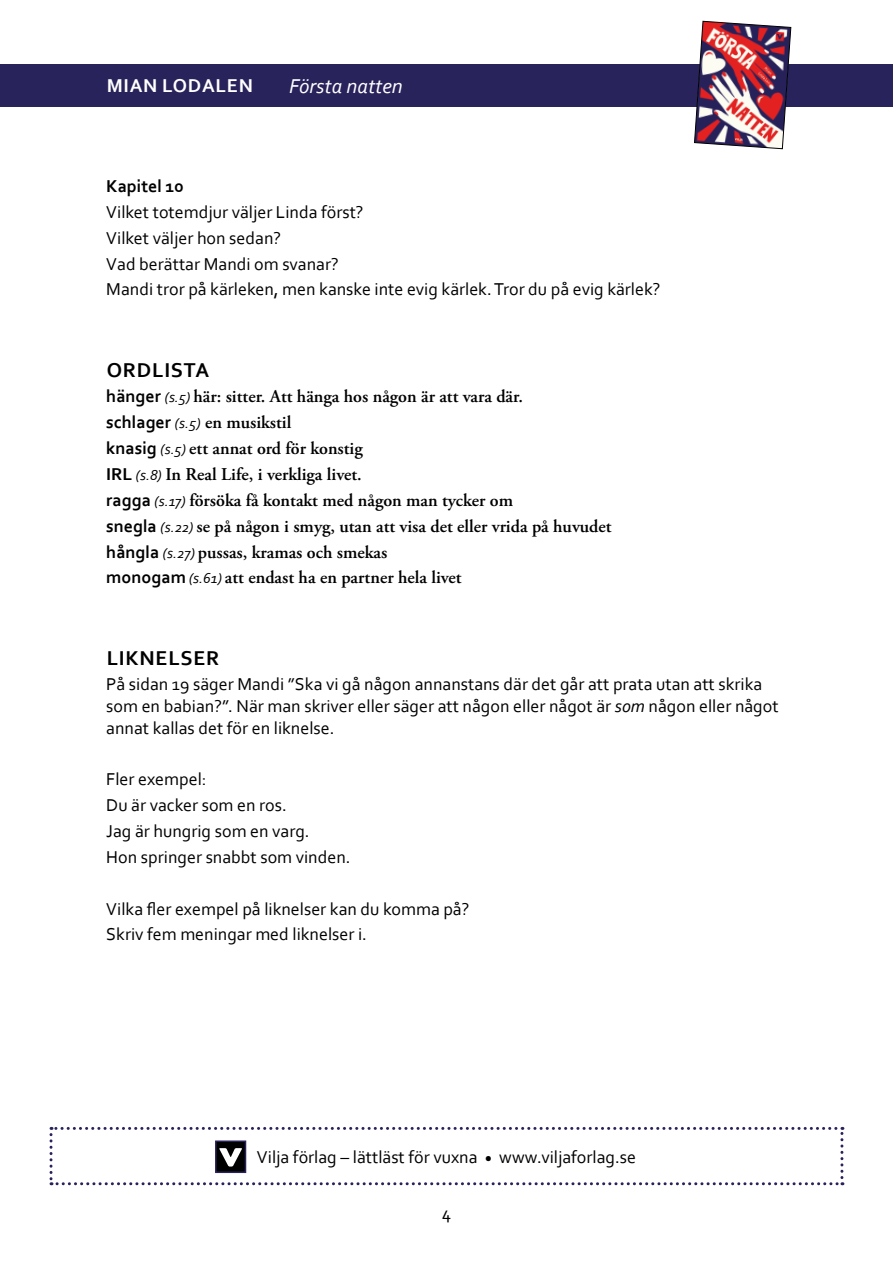
<style>
.page{position:relative;width:893px;height:1263px;background:#fff}
.page>*{position:absolute;margin:0;border:0;box-sizing:border-box;transform-origin:0 0}
.t1{font:700 21px "Corbel";letter-spacing:.04em;color:#000}
.t2{font:italic 21px "Corbel";color:#fff}
.t3{font:700 19.5px "Corbel";letter-spacing:.04em;color:#fff}
.t4{font:18px/25.8px "Corbel";color:#000}
.t5{font:600 18px/25.8px "Adobe Garamond Pro";color:#000}
.t6{font:700 18px "Corbel";color:#000}
.s1{font-family:"Corbel";font-weight:700}
.s2{font-family:"Corbel";font-weight:400;font-style:italic;font-size:15px}
.s3{font-style:italic}
</style>
<div class="page">
<div style="left:0;top:64px;width:893px;height:42px;background:#29235c"></div>
<svg style="left:50px;top:1127px;width:793px;height:58px"></svg>
<div style="left:215px;top:1140px;width:31px;height:33px;border:2px solid #29235c"></div>
<svg style="left:694px;top:21px;width:97px;height:128px"></svg>
<p class="t3" style="left:107px;top:74px;width:148px">MIAN LODALEN</p>
<p class="t2" style="left:289px;top:73px;width:115px">Första natten</p>
<p class="t6" style="left:106px;top:175px;width:79px">Kapitel 10</p>
<p class="t4" style="left:106px;top:198px;width:556px">Vilket totemdjur väljer Linda först?<br>Vilket väljer hon sedan?<br>Vad berättar Mandi om svanar?<br>Mandi tror på kärleken, men kanske inte evig kärlek. Tror du på evig kärlek?</p>
<p class="t1" style="left:107px;top:357px;width:104px">ORDLISTA</p>
<p class="t5" style="left:106px;top:384px;width:507px"><span class="s1">hänger</span> <span class="s2">(s.5)</span> här: sitter. Att hänga hos någon är att vara där.<br><span class="s1">schlager</span> <span class="s2">(s.5)</span> en musikstil<br><span class="s1">knasig</span> <span class="s2">(s.5)</span> ett annat ord för konstig<br><span class="s1">IRL</span> <span class="s2">(s.8)</span> In Real Life, i verkliga livet.<br><span class="s1">ragga</span> <span class="s2">(s.17)</span> försöka få kontakt med någon man tycker om<br><span class="s1">snegla</span> <span class="s2">(s.22)</span> se på någon i smyg, utan att visa det eller vrida på huvudet <span class="s1">hångla</span> <span class="s2">(s.27)</span> pussas, kramas och smekas<br><span class="s1">monogam</span> <span class="s2">(s.61)</span> att endast ha en partner hela livet</p>
<p class="t1" style="left:107px;top:645px;width:114px">LIKNELSER</p>
<p class="t4" style="left:106px;top:673px;width:674px;line-height:21.6px">På sidan 19 säger Mandi ”Ska vi gå någon annanstans där det går att prata utan att skrika som en babian?”. När man skriver eller säger att någon eller något är <span class="s3">som</span> någon eller något annat kallas det för en liknelse.</p>
<p class="t4" style="left:106px;top:766px;width:246px">Fler exempel:<br>Du är vacker som en ros.<br>Jag är hungrig som en varg.<br>Hon springer snabbt som vinden.</p>
<p class="t4" style="left:106px;top:895px;width:365px">Vilka fler exempel på liknelser kan du komma på?<br>Skriv fem meningar med liknelser i.</p>
<p class="t4" style="left:257px;top:1143px;width:381px">Vilja förlag – lättläst för vuxna <sub>•</sub> www.viljaforlag.se</p>
<p class="t4" style="left:442px;top:1199px;width:11px">4</p>
</div>
